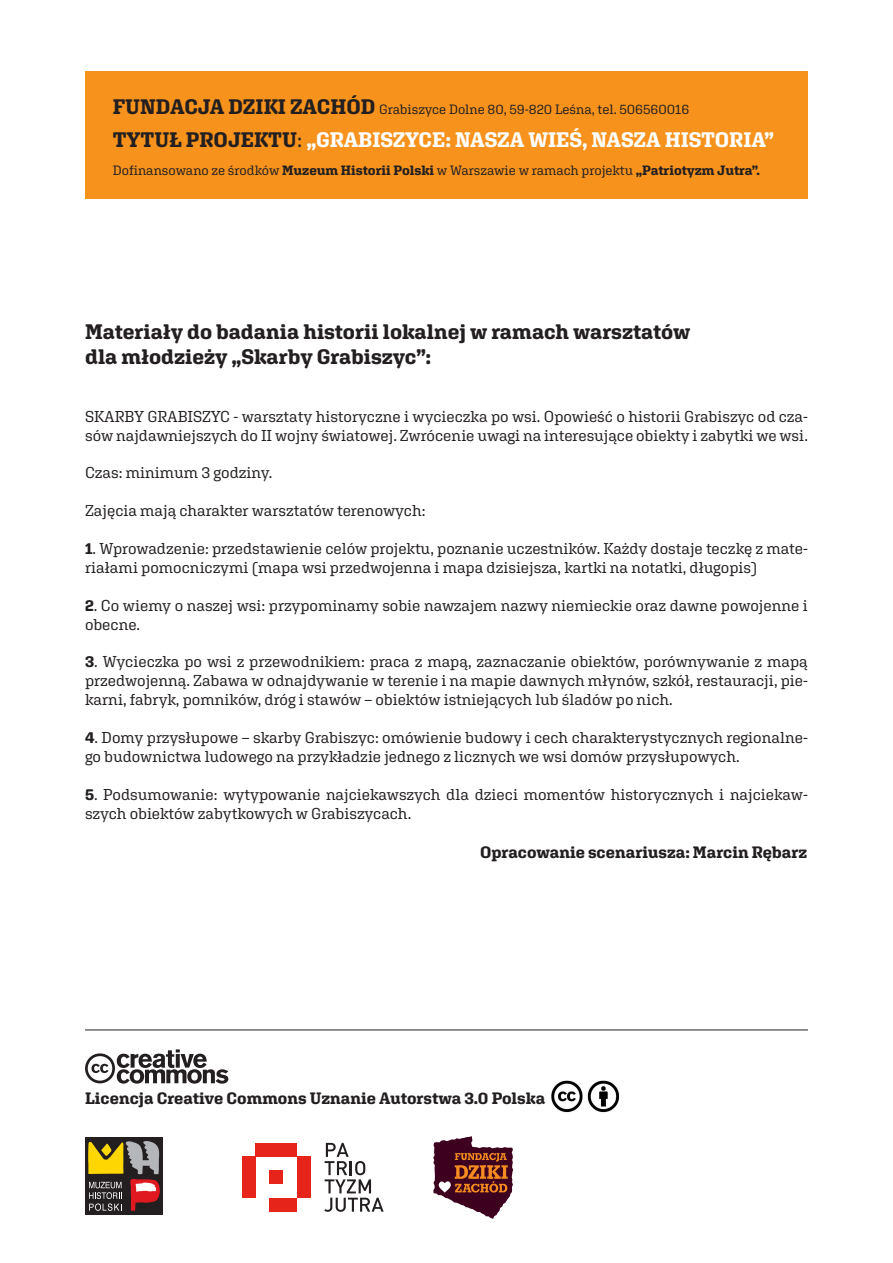
<style>
.page{position:relative;width:893px;height:1263px;background:#fff}
.page>*{position:absolute;margin:0;border:0;box-sizing:border-box;transform-origin:0 0}
.t1{font:700 21px "Aglet Slab";color:#231f20}
.t2{font:700 21px "Aglet Slab";color:#fff}
.t3{font:700 16.5px "Aglet Slab";letter-spacing:-.005em;color:#231f20}
.t4{font:15.75px/18.9px "Aglet Slab";letter-spacing:-.005em;color:#231f20}
.t5{font:13.5px "Aglet Slab";letter-spacing:-.005em;color:#231f20}
.s1{font-weight:700;font-size:21px}
.s2{color:#231f20}
.s3{font-weight:400;color:#231f20}
.s4{font-weight:700}
</style>
<div class="page">
<div style="left:85px;top:72px;width:723px;height:127px;background:#f7931d"></div>
<div style="left:85px;top:1137px;width:78px;height:78px;background:#231f20"></div>
<svg style="left:88px;top:1141px;width:72px;height:70px"></svg>
<svg style="left:433px;top:1136px;width:80px;height:83px"></svg>
<div style="left:256px;top:1143px;width:41px;height:13px;background:#e72419"></div>
<div style="left:242px;top:1156px;width:14px;height:42px;background:#e72419"></div>
<div style="left:297px;top:1156px;width:14px;height:42px;background:#e72419"></div>
<div style="left:269px;top:1170px;width:14px;height:14px;background:#e72419"></div>
<div style="left:270px;top:1198px;width:27px;height:14px;background:#e72419"></div>
<svg style="left:324px;top:1143px;width:60px;height:69px"></svg>
<hr style="left:85px;top:1029px;width:723px;height:1px;background:#231f20">
<svg style="left:85px;top:1049px;width:143px;height:35px"></svg>
<img style="left:551px;top:1080px;width:69px;height:33px">
<p class="t5" style="left:113px;top:101px;width:578px"><span class="s1">FUNDACJA DZIKI ZACHÓD</span> Grabiszyce Dolne 80, 59-820 Leśna, tel. 506560016</p>
<p class="t2" style="left:113px;top:127px;width:663px"><span class="s2">TYTUŁ PROJEKTU</span><span class="s3">:</span> „GRABISZYCE: NASZA WIEŚ, NASZA HISTORIA”</p>
<p class="t5" style="left:113px;top:162px;width:649px">Dofinansowano ze środków <span class="s4">Muzeum Historii Polski</span> w Warszawie w ramach projektu <span class="s4">„Patriotyzm Jutra”.</span></p>
<p class="t1" style="left:85px;top:319px;width:607px">Materiały do badania historii lokalnej w ramach warsztatów</p>
<p class="t1" style="left:85px;top:344px;width:348px">dla młodzieży „Skarby Grabiszyc”:</p>
<p class="t4" style="left:85px;top:406px;width:724px">SKARBY GRABISZYC - warsztaty historyczne i wycieczka po wsi. Opowieść o historii Grabiszyc od cza&shy;sów najdawniejszych do II wojny światowej. Zwrócenie uwagi na interesujące obiekty i zabytki we wsi.</p>
<p class="t4" style="left:85px;top:463px;width:189px">Czas: minimum 3 godziny.</p>
<p class="t4" style="left:85px;top:501px;width:342px">Zajęcia mają charakter warsztatów terenowych:</p>
<p class="t4" style="left:85px;top:539px;width:724px"><span class="s4">1</span>. Wprowadzenie: przedstawienie celów projektu, poznanie uczestników. Każdy dostaje teczkę z mate&shy;riałami pomocniczymi (mapa wsi przedwojenna i mapa dzisiejsza, kartki na notatki, długopis)</p>
<p class="t4" style="left:85px;top:595px;width:724px"><span class="s4">2</span>. Co wiemy o naszej wsi: przypominamy sobie nawzajem nazwy niemieckie oraz dawne powojenne i obecne.</p>
<p class="t4" style="left:85px;top:652px;width:724px;text-align:justify"><span class="s4">3</span>. Wycieczka po wsi z przewodnikiem: praca z mapą, zaznaczanie obiektów, porównywanie z mapą przedwojenną. Zabawa w odnajdywanie w terenie i na mapie dawnych młynów, szkół, restauracji, pie&shy;karni, fabryk, pomników, dróg i stawów – obiektów istniejących lub śladów po nich.</p>
<p class="t4" style="left:85px;top:728px;width:724px"><span class="s4">4</span>. Domy przysłupowe – skarby Grabiszyc: omówienie budowy i cech charakterystycznych regionalne&shy;go budownictwa ludowego na przykładzie jednego z licznych we wsi domów przysłupowych.</p>
<p class="t4" style="left:85px;top:784px;width:724px"><span class="s4">5</span>. Podsumowanie: wytypowanie najciekawszych dla dzieci momentów historycznych i najciekaw&shy;szych obiektów zabytkowych w Grabiszycach.</p>
<p class="t3" style="left:480px;top:842px;width:329px">Opracowanie scenariusza: Marcin Rębarz</p>
<p class="t3" style="left:85px;top:1088px;width:462px">Licencja Creative Commons Uznanie Autorstwa 3.0 Polska</p>
</div>
